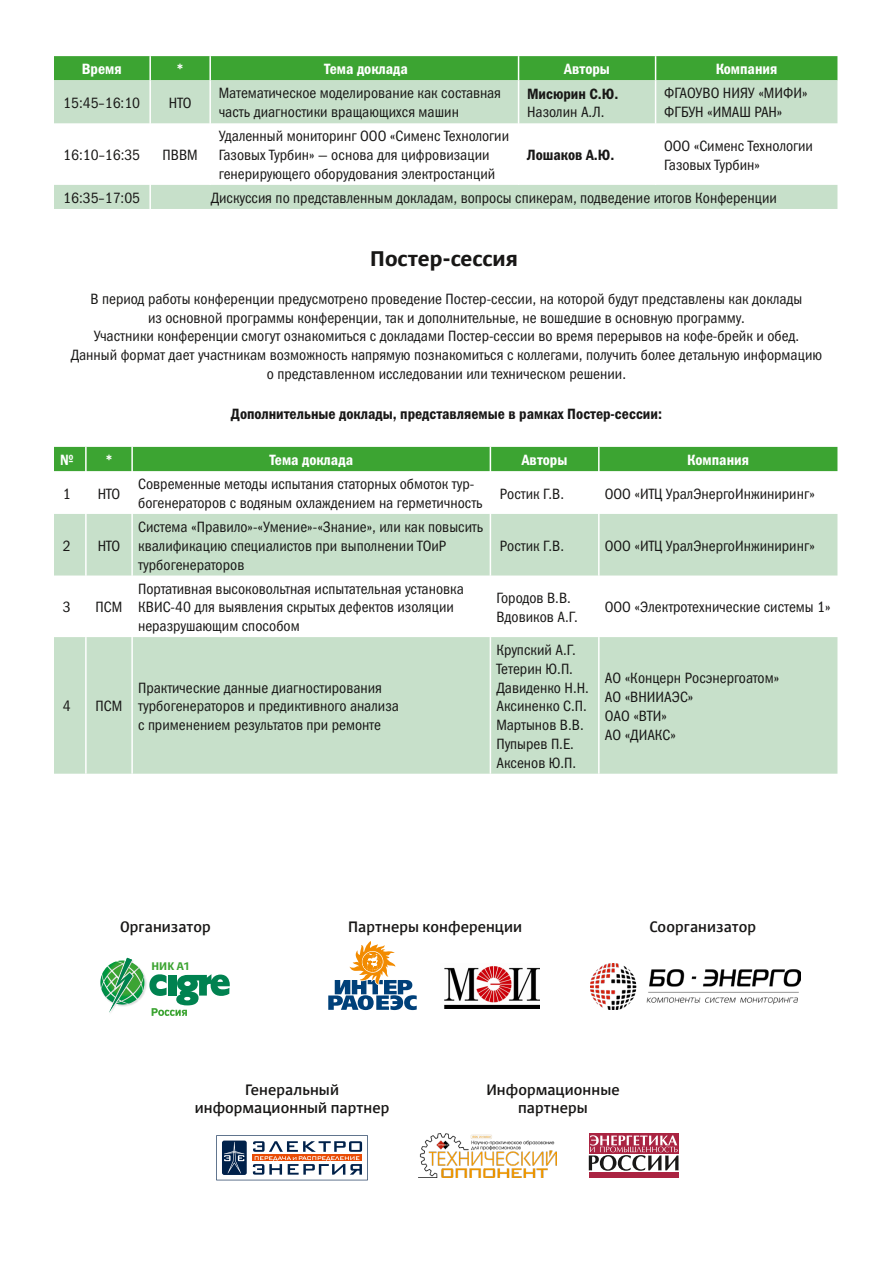
<style>
.page{position:relative;width:893px;height:1263px;background:#fff}
.page>*{position:absolute;margin:0;border:0;box-sizing:border-box;transform-origin:0 0}
.tab_header{font:700 21px "ALS Zaryadye";color:#181716}
.tab{font:15px/18.8px "Franklin Gothic Book Cond C";color:#181716}
.t1{font:15px/18px "ALS Zaryadye";letter-spacing:.005em;color:#181716;text-align:center}
.tab-2{font:15px "Franklin Gothic Demi Cond C";color:#181716}
.tab-3{font:15px "Franklin Gothic Demi Cond C";color:#fff}
.t2{font:700 10.95px "ALS Zaryadye";color:#3ca432}
.s1{color:#fff}
</style>
<div class="page">
<img style="left:444px;top:966px;width:95px;height:42px">
<div style="left:589px;top:1134px;width:89px;height:20px;background:#aa2442"></div>
<div style="left:589px;top:1172px;width:89px;height:5px;background:#aa2442"></div>
<svg style="left:589px;top:1135px;width:89px;height:36px"></svg>
<img style="left:419px;top:1133px;width:137px;height:44px">
<svg style="left:216px;top:1135px;width:152px;height:45px"></svg>
<img style="left:591px;top:963px;width:209px;height:46px">
<svg style="left:100px;top:958px;width:130px;height:58px"></svg>
<svg style="left:328px;top:941px;width:89px;height:69px"></svg>
<svg style="left:54px;top:80px;width:783px;height:129px;fill:#c7e0ca"></svg>
<hr style="left:149px;top:80px;width:2px;height:43px;background:#fff">
<hr style="left:209px;top:80px;width:2px;height:43px;background:#fff">
<hr style="left:518px;top:80px;width:1px;height:43px;background:#fff">
<hr style="left:655px;top:80px;width:1px;height:43px;background:#fff">
<div style="left:54px;top:56px;width:783px;height:24px;background:#3ca432"></div>
<hr style="left:149px;top:123px;width:2px;height:62px;background:#fff">
<hr style="left:209px;top:123px;width:2px;height:62px;background:#fff">
<hr style="left:518px;top:123px;width:1px;height:62px;background:#fff">
<hr style="left:655px;top:123px;width:1px;height:62px;background:#fff">
<hr style="left:149px;top:185px;width:2px;height:24px;background:#fff">
<svg style="left:54px;top:514px;width:783px;height:260px;fill:#c7e0ca"></svg>
<div style="left:54px;top:447px;width:783px;height:24px;background:#3ca432"></div>
<hr style="left:598px;top:447px;width:2px;height:24px;background:#fff">
<hr style="left:85px;top:514px;width:2px;height:61px;background:#fff">
<hr style="left:131px;top:514px;width:2px;height:61px;background:#fff">
<hr style="left:490px;top:514px;width:1px;height:61px;background:#fff">
<hr style="left:598px;top:514px;width:2px;height:61px;background:#fff">
<hr style="left:85px;top:575px;width:2px;height:62px;background:#fff">
<hr style="left:131px;top:575px;width:2px;height:62px;background:#fff">
<hr style="left:490px;top:575px;width:1px;height:62px;background:#fff">
<hr style="left:598px;top:575px;width:2px;height:62px;background:#fff">
<hr style="left:85px;top:637px;width:2px;height:137px;background:#fff">
<hr style="left:131px;top:637px;width:2px;height:137px;background:#fff">
<hr style="left:490px;top:637px;width:1px;height:137px;background:#fff">
<hr style="left:598px;top:637px;width:2px;height:137px;background:#fff">
<p class="tab-3" style="left:82px;top:61px;width:41px">Время</p>
<p class="tab-3" style="left:176px;top:61px;width:9px">*</p>
<p class="tab-3" style="left:324px;top:61px;width:85px">Тема доклада</p>
<p class="tab-3" style="left:564px;top:61px;width:47px">Авторы</p>
<p class="tab-3" style="left:716px;top:61px;width:63px">Компания</p>
<p class="tab" style="left:63px;top:93px;width:78px">15:45–16:10</p>
<p class="tab" style="left:169px;top:93px;width:24px">НТО</p>
<p class="tab" style="left:219px;top:84px;width:284px">Математическое моделирование как составная часть диагностики вращающихся машин</p>
<p class="tab-2" style="left:527px;top:85px;width:93px">Мисюрин С.Ю.</p>
<p class="tab" style="left:664px;top:84px;width:145px">ФГАОУВО НИЯУ «МИФИ»</p>
<p class="tab" style="left:664px;top:103px;width:120px">ФГБУН «ИМАШ РАН»</p>
<p class="tab" style="left:527px;top:103px;width:79px">Назолин А.Л.</p>
<p class="tab" style="left:63px;top:146px;width:78px">16:10–16:35</p>
<p class="tab" style="left:163px;top:146px;width:37px">ПВВМ</p>
<p class="tab" style="left:219px;top:127px;width:292px">Удаленный мониторинг ООО «Сименс Технологии<br>Газовых Турбин» — основа для цифровизации генерирующего оборудования электростанций</p>
<p class="tab-2" style="left:527px;top:147px;width:89px">Лошаков А.Ю.</p>
<p class="tab" style="left:664px;top:136px;width:150px">ООО «Сименс Технологии<br>Газовых Турбин»</p>
<p class="tab" style="left:63px;top:188px;width:78px">16:35–17:05</p>
<p class="tab" style="left:211px;top:188px;width:568px">Дискуссия по представленным докладам, вопросы спикерам, подведение итогов Конференции</p>
<p class="tab_header" style="left:370px;top:246px;width:154px">Постер-сессия<span class="s1">.</span></p>
<p class="tab" style="left:91px;top:289px;width:713px;text-align:center">В период работы конференции предусмотрено проведение Постер-сессии, на которой будут представлены как доклады из основной программы конференции, так и дополнительные, не вошедшие в основную программу.</p>
<p class="tab" style="left:94px;top:327px;width:707px">Участники конференции смогут ознакомиться с докладами Постер-сессии во время перерывов на кофе-брейк и обед.</p>
<p class="tab" style="left:71px;top:346px;width:753px;text-align:center">Данный формат дает участникам возможность напрямую познакомиться с коллегами, получить более детальную информацию о представленном исследовании или техническом решении.</p>
<p class="tab-2" style="left:231px;top:406px;width:433px">Дополнительные доклады, представляемые в рамках Постер-сессии:</p>
<p class="tab-3" style="left:60px;top:451px;width:15px">№</p>
<p class="tab-3" style="left:105px;top:451px;width:9px">*</p>
<p class="tab-3" style="left:269px;top:451px;width:85px">Тема доклада</p>
<p class="tab-3" style="left:522px;top:451px;width:47px">Авторы</p>
<p class="tab-3" style="left:687px;top:451px;width:63px">Компания</p>
<p class="tab" style="left:63px;top:484px;width:9px">1</p>
<p class="tab" style="left:98px;top:484px;width:24px">НТО</p>
<p class="tab" style="left:138px;top:475px;width:346px">Современные методы испытания статорных обмоток тур&shy;богенераторов с водяным охлаждением на герметичность</p>
<p class="tab" style="left:500px;top:484px;width:66px">Ростик Г.В.</p>
<p class="tab" style="left:605px;top:484px;width:212px">ООО «ИТЦ УралЭнергоИнжиниринг»</p>
<p class="tab" style="left:63px;top:536px;width:9px">2</p>
<p class="tab" style="left:98px;top:536px;width:24px">НТО</p>
<p class="tab" style="left:138px;top:517px;width:347px">Система «Правило»-«Умение»-«Знание», или как повысить квалификацию специалистов при выполнении ТОиР турбогенераторов</p>
<p class="tab" style="left:500px;top:536px;width:66px">Ростик Г.В.</p>
<p class="tab" style="left:605px;top:536px;width:212px">ООО «ИТЦ УралЭнергоИнжиниринг»</p>
<p class="tab" style="left:63px;top:598px;width:9px">3</p>
<p class="tab" style="left:96px;top:598px;width:28px">ПСМ</p>
<p class="tab" style="left:63px;top:697px;width:9px">4</p>
<p class="tab" style="left:96px;top:697px;width:28px">ПСМ</p>
<p class="tab" style="left:138px;top:579px;width:327px">Портативная высоковольтная испытательная установка<br>КВИС-40 для выявления скрытых дефектов изоляции неразрушающим способом</p>
<p class="tab" style="left:496px;top:588px;width:83px">Городов В.В.<br>Вдовиков А.Г.</p>
<p class="tab" style="left:605px;top:598px;width:227px">ООО «Электротехнические системы 1»</p>
<p class="tab" style="left:138px;top:678px;width:262px">Практические данные диагностирования турбогенераторов и предиктивного анализа с применением результатов при ремонте</p>
<p class="tab" style="left:496px;top:641px;width:94px">Крупский А.Г.<br>Тетерин Ю.П.<br>Давиденко Н.Н.<br>Аксиненко С.П.<br>Мартынов В.В.<br>Пупырев П.Е.<br>Аксенов Ю.П.</p>
<p class="tab" style="left:605px;top:669px;width:176px">АО «Концерн Росэнергоатом»</p>
<p class="tab" style="left:605px;top:687px;width:90px">АО «ВНИИАЭС»</p>
<p class="tab" style="left:605px;top:706px;width:64px">ОАО «ВТИ»</p>
<p class="tab" style="left:605px;top:725px;width:73px">АО «ДИАКС»</p>
<p class="t1" style="left:120px;top:918px;width:92px">Организатор</p>
<p class="t1" style="left:348px;top:918px;width:176px">Партнеры конференции</p>
<p class="t1" style="left:649px;top:918px;width:108px">Соорганизатор</p>
<p class="t2" style="left:151px;top:959px;width:40px">НИК A1</p>
<p class="t1" style="left:195px;top:1081px;width:196px">Генеральный информационный партнер</p>
<p class="t1" style="left:486px;top:1081px;width:135px">Информационные партнеры</p>
</div>
